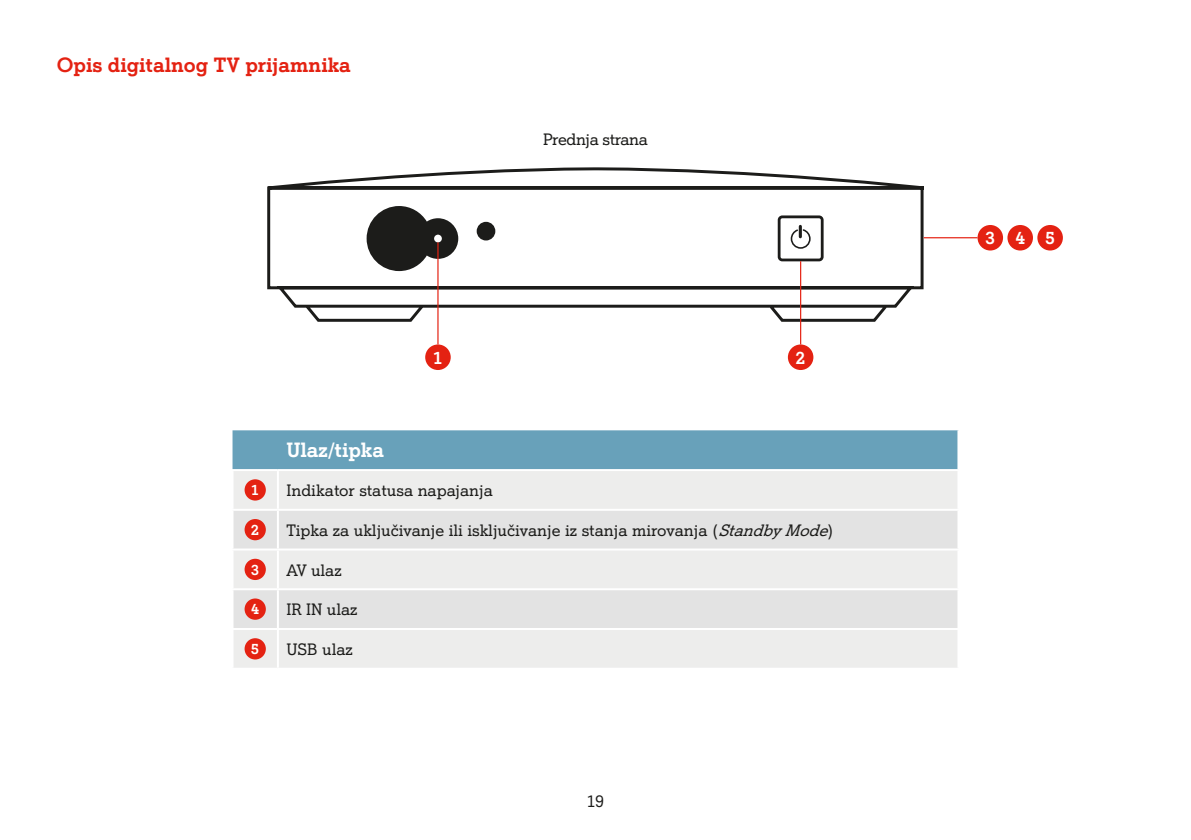
<style>
.page{position:relative;width:1191px;height:840px;background:#fff}
.page>*{position:absolute;margin:0;border:0;box-sizing:border-box;transform-origin:0 0}
.t1{font:700 20px "A1 Serif";color:#e42212}
.t2{font:700 20px "A1 Serif";color:#fff}
.t3{font:700 16.8px "A1 Serif";color:#fff}
.t4{font:16px "A1 Serif";color:#1c1c1a}
.t5{font:16px "A1 Serif";letter-spacing:-.025em;color:#1c1c1a}
.t6{font:700 14px "A1 Serif";color:#fff}
.s1{font-style:italic}
</style>
<div class="page">
<svg style="left:267px;top:167px;width:656px;height:154px"></svg>
<div style="left:232px;top:430px;width:725px;height:39px;background:#68a1ba"></div>
<div style="left:234px;top:471px;width:723px;height:196px;background:#ededec"></div>
<svg style="left:233px;top:510px;width:724px;height:117px;background:#e6e6e6"></svg>
<hr style="left:277px;top:471px;width:2px;height:37px;background:#fff">
<hr style="left:231px;top:508px;width:47px;height:2px;background:#fff">
<hr style="left:278px;top:508px;width:681px;height:2px;background:#fff">
<hr style="left:277px;top:510px;width:2px;height:38px;background:#fff">
<hr style="left:231px;top:548px;width:47px;height:2px;background:#fff">
<hr style="left:278px;top:548px;width:681px;height:2px;background:#fff">
<hr style="left:277px;top:550px;width:2px;height:38px;background:#fff">
<hr style="left:231px;top:588px;width:47px;height:2px;background:#fff">
<hr style="left:278px;top:588px;width:681px;height:2px;background:#fff">
<hr style="left:277px;top:590px;width:2px;height:37px;background:#fff">
<hr style="left:231px;top:627px;width:47px;height:2px;background:#fff">
<hr style="left:278px;top:627px;width:681px;height:2px;background:#fff">
<hr style="left:277px;top:629px;width:2px;height:38px;background:#fff">
<div style="left:244px;top:479px;width:22px;height:21px;background:#e42212;border-radius:50%"></div>
<div style="left:244px;top:518px;width:22px;height:22px;background:#e42212;border-radius:50%"></div>
<div style="left:244px;top:558px;width:22px;height:21px;background:#e42212;border-radius:50%"></div>
<div style="left:244px;top:598px;width:22px;height:21px;background:#e42212;border-radius:50%"></div>
<div style="left:244px;top:638px;width:22px;height:21px;background:#e42212;border-radius:50%"></div>
<div style="left:425px;top:344px;width:26px;height:26px;background:#e42212;border-radius:50%"></div>
<div style="left:1037px;top:225px;width:26px;height:25px;background:#e42212;border-radius:50%"></div>
<div style="left:1007px;top:225px;width:26px;height:25px;background:#e42212;border-radius:50%"></div>
<div style="left:977px;top:225px;width:26px;height:25px;background:#e42212;border-radius:50%"></div>
<div style="left:788px;top:344px;width:25px;height:26px;background:#e42212;border-radius:50%"></div>
<hr style="left:923px;top:237px;width:54px;height:1px;background:#e42212">
<hr style="left:800px;top:261px;width:1px;height:83px;background:#e42212">
<hr style="left:437px;top:242px;width:1px;height:102px;background:#e42212">
<p class="t1" style="left:57px;top:52px;width:296px">Opis digitalnog TV prijamnika</p>
<p class="t2" style="left:286px;top:437px;width:99px">Ulaz/tipka</p>
<p class="t3" style="left:433px;top:346px;width:11px">1</p>
<p class="t5" style="left:543px;top:129px;width:106px">Prednja strana</p>
<p class="t3" style="left:796px;top:346px;width:11px">2</p>
<p class="t6" style="left:251px;top:481px;width:9px">1</p>
<p class="t4" style="left:286px;top:480px;width:208px">Indikator statusa napajanja</p>
<p class="t6" style="left:251px;top:520px;width:9px">2</p>
<p class="t4" style="left:286px;top:519px;width:549px">Tipka za uključivanje ili isključivanje iz stanja mirovanja (<span class="s1">StandbyMode</span>)</p>
<p class="t6" style="left:251px;top:560px;width:9px">3</p>
<p class="t4" style="left:286px;top:559px;width:57px">AV ulaz</p>
<p class="t6" style="left:251px;top:600px;width:9px">4</p>
<p class="t4" style="left:286px;top:599px;width:73px">IR IN ulaz</p>
<p class="t6" style="left:251px;top:639px;width:9px">5</p>
<p class="t4" style="left:286px;top:638px;width:68px">USB ulaz</p>
<p class="t4" style="left:587px;top:790px;width:19px">19</p>
<p class="t3" style="left:985px;top:227px;width:71px">345</p>
</div>
